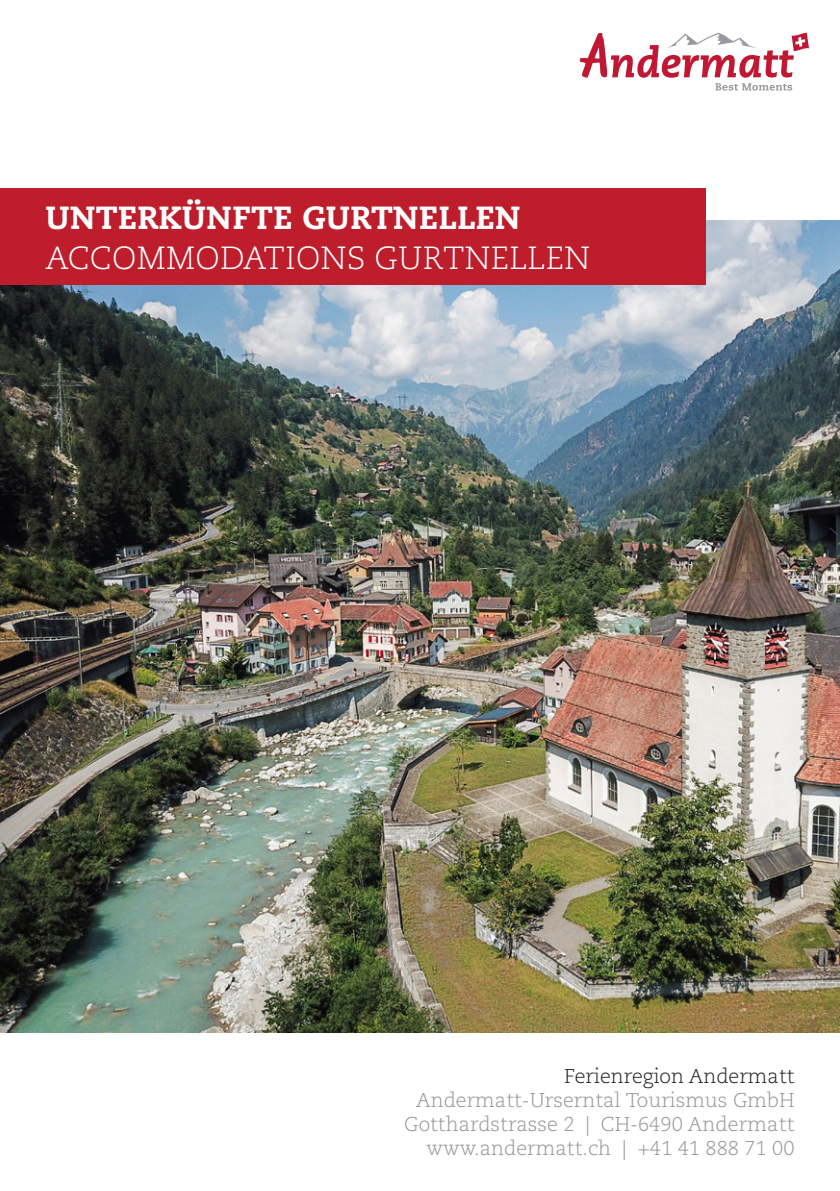
<style>
.page{position:relative;width:840px;height:1191px;background:#fff}
.page>*{position:absolute;margin:0;border:0;box-sizing:border-box;transform-origin:0 0}
.t1{font:300 32px "Caecilia LT Std";letter-spacing:.01em;color:#fff}
.t2{font:800 32px "Caecilia LT Std";letter-spacing:.01em;color:#fff}
.t3{font:300 20px/24px "Caecilia LT Std";color:#939598;text-align:right}
.t4{font:300 20px "Caecilia LT Std";color:#231f20}
</style>
<div class="page">
<svg style="left:791px;top:33px;width:17px;height:18px"></svg>
<svg style="left:579px;top:33px;width:225px;height:58px"></svg>
<img style="left:0;top:220px;width:839px;height:812px">
<div style="left:0;top:188px;width:704px;height:97px;background:#be1d2c"></div>
<h1 class="t2" style="left:45px;top:198px;width:476px">UNTERKÜNFTE GURTNELLEN</h1>
<h1 class="t1" style="left:45px;top:240px;width:545px">ACCOMMODATIONS GURTNELLEN</h1>
<p class="t4" style="left:564px;top:1065px;width:232px">Ferienregion Andermatt</p>
<p class="t3" style="left:404px;top:1088px;width:391px">Andermatt-Urserntal Tourismus GmbH<br>Gotthardstrasse 2 | CH-6490 Andermatt www.andermatt.ch | +41 41 888 71 00</p>
</div>
